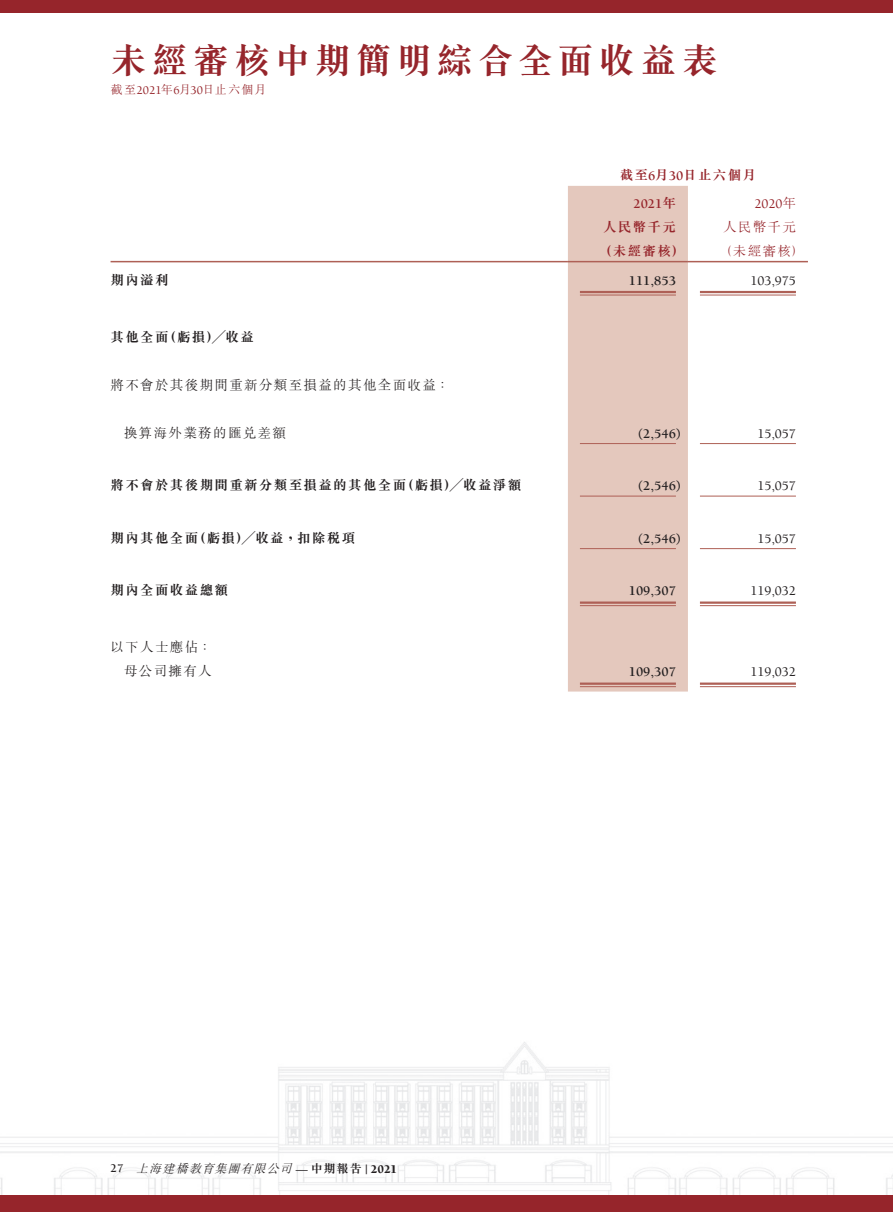
<style>
.page{position:relative;width:893px;height:1212px;background:#fff}
.page>*{position:absolute;margin:0;border:0;box-sizing:border-box;transform-origin:0 0}
.t1{font:700 36px "M Sung HK";letter-spacing:.14em;color:#96252b}
._15_Table_Stub{font:700 13.5px "M Sung HK";letter-spacing:.1em;color:#231f20}
._15_Table_Stub-2{font:300 13.5px "M Sung HK";letter-spacing:.1em;color:#231f20}
._01_Body_Text{font:700 13.5px "Berkeley Std";color:#231f20}
._01_Body_Text-2{font:500 13.5px "Berkeley Std";color:#231f20}
._01_Body_Text-3{font:700 13.5px "M Sung HK";letter-spacing:.1em;color:#96252b}
._01_Body_Text-4{font:300 13.5px "M Sung HK";letter-spacing:.1em;color:#96252b}
._01_Body_Text-5{font:500 13.5px "Berkeley Std";color:#96252b}
._01_Body_Text-6{font:700 13.5px "Berkeley Std";color:#96252b}
.t2{font:italic 300 12px "M Sung HK";color:#231f20}
.t3{font:300 12px "M Sung HK";letter-spacing:.11em;color:#96252b}
.t4{font:700 12px "Berkeley Std";color:#231f20}
.s1{font-family:"Berkeley Std";font-weight:500}
.s2{font-family:"Berkeley Std"}
.s3{font-family:"M Sung HK"}
.s4{font-family:"M Sung HK";font-weight:300}
.s5{font-family:"Berkeley Std";font-weight:400}
.s6{font-weight:700;font-style:normal}
.s7{font-family:"Berkeley Std";font-weight:700;font-style:normal}
.s8{font-family:"Berkeley Std";font-weight:900;font-style:normal}
</style>
<div class="page">
<img style="left:0;top:1042px;width:893px;height:153px">
<div style="left:0;top:1195px;width:893px;height:17px;background:#96252b"></div>
<div style="left:0;top:0;width:893px;height:13px;background:#96252b"></div>
<div style="left:568px;top:186px;width:120px;height:505px;background:#e4c8bd"></div>
<hr style="left:111px;top:261px;width:457px;height:1px;background:#ae6056">
<hr style="left:568px;top:261px;width:120px;height:1px;background:#ae6056">
<hr style="left:688px;top:261px;width:120px;height:1px;background:#ae6056">
<hr style="left:580px;top:291px;width:96px;height:2px;background:#ae6056">
<hr style="left:580px;top:295px;width:96px;height:1px;background:#ae6056">
<hr style="left:700px;top:291px;width:96px;height:2px;background:#ae6056">
<hr style="left:700px;top:295px;width:96px;height:1px;background:#ae6056">
<hr style="left:580px;top:443px;width:96px;height:1px;background:#ae6056">
<hr style="left:700px;top:443px;width:96px;height:1px;background:#ae6056">
<hr style="left:580px;top:496px;width:96px;height:1px;background:#ae6056">
<hr style="left:700px;top:496px;width:96px;height:1px;background:#ae6056">
<hr style="left:580px;top:548px;width:96px;height:1px;background:#ae6056">
<hr style="left:700px;top:548px;width:96px;height:1px;background:#ae6056">
<hr style="left:580px;top:601px;width:96px;height:3px;background:#ae6056">
<hr style="left:580px;top:605px;width:96px;height:1px;background:#ae6056">
<hr style="left:700px;top:601px;width:96px;height:3px;background:#ae6056">
<hr style="left:700px;top:605px;width:96px;height:1px;background:#ae6056">
<hr style="left:580px;top:682px;width:96px;height:3px;background:#ae6056">
<hr style="left:580px;top:686px;width:96px;height:1px;background:#ae6056">
<hr style="left:700px;top:682px;width:96px;height:3px;background:#ae6056">
<hr style="left:700px;top:686px;width:96px;height:1px;background:#ae6056">
<h1 class="t1" style="left:111px;top:36px;width:609px">未經審核中期簡明綜合全面收益表</h1>
<p class="t3" style="left:111px;top:81px;width:157px">截至<span class="s1">2021</span>年月<span class="s1">6 30</span>日止六個月</p>
<p class="_15_Table_Stub" style="left:111px;top:270px;width:60px">期內溢利</p>
<p class="_15_Table_Stub" style="left:164px;top:327px;width:92px">（虧損）╱收益</p>
<p class="_15_Table_Stub" style="left:111px;top:327px;width:60px">其他全面</p>
<p class="_15_Table_Stub-2" style="left:111px;top:375px;width:340px">將不會於其後期間重新分類至損益的其他全面收益：</p>
<p class="_15_Table_Stub-2" style="left:124px;top:423px;width:164px">換算海外業務的匯兌差額</p>
<p class="_15_Table_Stub" style="left:401px;top:476px;width:122px">（虧損）╱收益淨額</p>
<p class="_15_Table_Stub" style="left:111px;top:476px;width:297px">將不會於其後期間重新分類至損益的其他全面</p>
<p class="_15_Table_Stub" style="left:193px;top:528px;width:163px">（虧損）╱收益，扣除稅項</p>
<p class="_15_Table_Stub" style="left:111px;top:528px;width:89px">期內其他全面</p>
<p class="_15_Table_Stub" style="left:111px;top:581px;width:119px">期內全面收益總額</p>
<p class="_15_Table_Stub-2" style="left:111px;top:638px;width:103px">以下人士應佔：</p>
<p class="_15_Table_Stub-2" style="left:124px;top:662px;width:89px">母公司擁有人</p>
<p class="_01_Body_Text-3" style="left:620px;top:165px;width:138px">截至月<span class="s2">6 30</span>日止六個月</p>
<p class="_01_Body_Text-6" style="left:633px;top:197px;width:44px">2021<span class="s3">年</span></p>
<p class="_01_Body_Text-5" style="left:754px;top:197px;width:43px">2020<span class="s4">年</span></p>
<p class="_01_Body_Text-3" style="left:603px;top:218px;width:74px">人民幣千元</p>
<p class="_01_Body_Text-4" style="left:723px;top:218px;width:74px">人民幣千元</p>
<p class="_01_Body_Text-3" style="left:599px;top:242px;width:87px">（未經審核）</p>
<p class="_01_Body_Text-4" style="left:719px;top:242px;width:87px">（未經審核(</p>
<p class="_01_Body_Text" style="left:629px;top:273px;width:49px">111,853</p>
<p class="_01_Body_Text-2" style="left:750px;top:273px;width:47px">103,975</p>
<p class="_01_Body_Text" style="left:638px;top:426px;width:44px">)2,546(</p>
<p class="_01_Body_Text-2" style="left:757px;top:426px;width:40px">15,057</p>
<p class="_01_Body_Text" style="left:638px;top:479px;width:44px">)2,546(</p>
<p class="_01_Body_Text-2" style="left:757px;top:479px;width:40px">15,057</p>
<p class="_01_Body_Text" style="left:638px;top:531px;width:44px">)2,546(</p>
<p class="_01_Body_Text-2" style="left:757px;top:531px;width:40px">15,057</p>
<p class="_01_Body_Text" style="left:629px;top:584px;width:49px">109,307</p>
<p class="_01_Body_Text-2" style="left:750px;top:584px;width:47px">119,032</p>
<p class="_01_Body_Text" style="left:629px;top:665px;width:49px">109,307</p>
<p class="_01_Body_Text-2" style="left:750px;top:665px;width:47px">119,032</p>
<p class="t4" style="left:111px;top:1162px;width:14px">27</p>
<p class="t2" style="left:136px;top:1160px;width:262px">上海建橋教育集團有限公司 <span class="s5">—</span> <span class="s6">中期報告</span> <span class="s7">|</span> <span class="s8">2 0 2 1</span></p>
</div>
